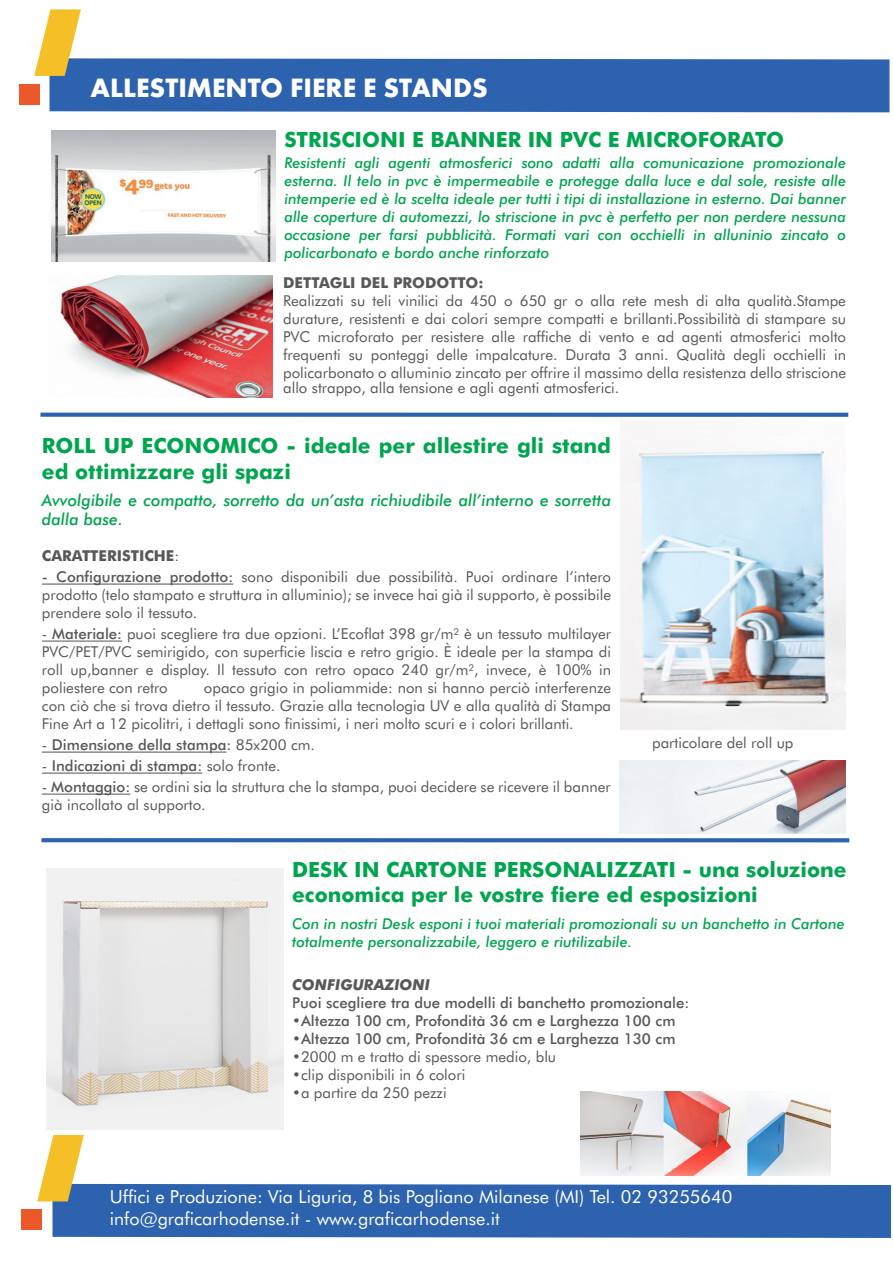
<style>
.page{position:relative;width:893px;height:1263px;background:#fff}
.page>*{position:absolute;margin:0;border:0;box-sizing:border-box;transform-origin:0 0}
.t1{font:700 27.6px "Futura T";color:#fff}
.t2{font:700 21px/25.2px "Futura BT";color:#00a54f}
.t3{font:18px/21.6px "Futura BT";color:#fff}
.t4{font:italic 500 16.5px/19.8px "Futura BT";color:#00a54f}
.t5{font:15px/18px "Futura BT";color:#57585a;text-align:justify}
.t6{font:italic 500 15px/18px "Futura BT";color:#00a54f}
.t7{font:500 15px "Futura BT";color:#57585a}
.t8{font:700 15px "Futura BT";color:#57585a}
.t9{font:italic 700 15px "Futura BT";color:#57585a}
.s1{font-weight:400}
.s2{font-weight:500}
</style>
<div class="page">
<div style="left:50px;top:58px;width:839px;height:54px;background:#2c62ae"></div>
<svg style="left:34px;top:9px;width:47px;height:67px"></svg>
<div style="left:20px;top:84px;width:20px;height:21px;background:#eb592b"></div>
<hr style="left:42px;top:583px;width:69px;height:2px;background:#57585a">
<hr style="left:111px;top:583px;width:42px;height:2px;background:#57585a">
<hr style="left:153px;top:583px;width:80px;height:2px;background:#57585a">
<svg style="left:42px;top:640px;width:10px;height:2px"></svg>
<hr style="left:52px;top:640px;width:40px;height:2px;background:#57585a">
<hr style="left:92px;top:640px;width:30px;height:2px;background:#57585a">
<svg style="left:42px;top:751px;width:10px;height:2px"></svg>
<hr style="left:52px;top:751px;width:174px;height:2px;background:#57585a">
<svg style="left:42px;top:772px;width:10px;height:2px"></svg>
<hr style="left:52px;top:772px;width:150px;height:2px;background:#57585a">
<svg style="left:42px;top:793px;width:9px;height:2px"></svg>
<hr style="left:51px;top:793px;width:79px;height:2px;background:#57585a">
<div style="left:53px;top:1184px;width:838px;height:54px;background:#2c62ae"></div>
<svg style="left:37px;top:1135px;width:47px;height:66px"></svg>
<div style="left:22px;top:1209px;width:20px;height:21px;background:#eb592b"></div>
<svg style="left:41px;top:838px;width:808px;height:4px;background:#3568b1"></svg>
<svg style="left:40px;top:413px;width:808px;height:4px;background:#366ab2"></svg>
<img style="left:620px;top:760px;width:225px;height:73px">
<img style="left:51px;top:130px;width:224px;height:132px">
<img style="left:47px;top:868px;width:236px;height:262px">
<img style="left:620px;top:447px;width:225px;height:282px">
<img style="left:580px;top:1092px;width:250px;height:83px">
<img style="left:57px;top:276px;width:216px;height:121px">
<h1 class="t1" style="left:91px;top:72px;width:399px">ALLESTIMENTO FIERE E STANDS</h1>
<h2 class="t2" style="left:284px;top:127px;width:501px">STRISCIONI E BANNER IN PVC E MICROFORATO</h2>
<p class="t6" style="left:284px;top:153px;width:563px;text-align:justify">Resistenti agli agenti atmosferici sono adatti alla comunicazione promozionale esterna. Il telo in pvc è impermeabile e protegge dalla luce e dal sole, resiste alle intemperie ed è la scelta ideale per tutti i tipi di installazione in esterno. Dai banner alle coperture di automezzi, lo striscione in pvc è perfetto per non perdere nessuna occasione per farsi pubblicità. Formati vari con occhielli in alluninio zincato o policarbonato e bordo anche rinforzato</p>
<p class="t8" style="left:283px;top:273px;width:202px">DETTAGLI DEL PRODOTTO:</p>
<p class="t5" style="left:283px;top:291px;width:564px">Realizzati su teli vinilici da 450 o 650 gr o alla rete mesh di alta qualità.Stampe durature, resistenti e dai colori sempre compatti e brillanti.Possibilità di stampare su PVC microforato per resistere alle raffiche di vento e ad agenti atmosferici molto frequenti su ponteggi delle impalcature. Durata 3 anni. Qualità degli occhielli in policarbonato o alluminio zincato per offrire il massimo della resistenza dello striscione</p>
<p class="t5" style="left:283px;top:378px;width:338px">allo strappo, alla tensione e agli agenti atmosferici.</p>
<h2 class="t2" style="left:42px;top:433px;width:571px">ROLL UP ECONOMICO - ideale per allestire gli stand ed ottimizzare gli spazi</h2>
<p class="t4" style="left:42px;top:490px;width:571px">Avvolgibile e compatto, sorretto da un’asta richiudibile all’interno e sorretta dalla base.</p>
<p class="t8" style="left:42px;top:547px;width:139px">CARATTERISTICHE<span class="s1">:</span></p>
<p class="t5" style="left:42px;top:568px;width:571px"><span class="s2">- Configurazione prodotto:</span> sono disponibili due possibilità. Puoi ordinare l’intero prodotto (telo stampato e struttura in alluminio); se invece hai già il supporto, è possibile prendere solo il tessuto.</p>
<p class="t5" style="left:42px;top:625px;width:571px">- <span class="s2">Materiale:</span> puoi scegliere tra due opzioni. L’Ecoflat 398 gr/m² è un tessuto multilayer PVC/PET/PVC semirigido, con superficie liscia e retro grigio. È ideale per la stampa di roll up,banner e display. Il tessuto con retro opaco 240 gr/m², invece, è 100% in poliestere con retro</p>
<p class="t5" style="left:42px;top:679px;width:571px;text-indent:162px">opaco grigio in poliammide: non si hanno perciò interferenze con ciò che si trova dietro il tessuto. Grazie alla tecnologia UV e alla qualità di Stampa Fine Art a 12 picolitri, i dettagli sono finissimi, i neri molto scuri e i colori brillanti.</p>
<p class="t7" style="left:42px;top:736px;width:274px"><span class="s1">-</span> Dimensione della stampa: <span class="s1">85x200 cm.</span></p>
<p class="t7" style="left:42px;top:757px;width:240px"><span class="s1">-</span> Indicazioni di stampa: <span class="s1">solo fronte.</span></p>
<p class="t5" style="left:42px;top:778px;width:570px">- <span class="s2">Montaggio:</span> se ordini sia la struttura che la stampa, puoi decidere se ricevere il banner già incollato al supporto.</p>
<p class="t5" style="left:652px;top:733px;width:143px">particolare del roll up</p>
<h2 class="t2" style="left:292px;top:857px;width:556px">DESK IN CARTONE PERSONALIZZATI - una soluzione economica per le vostre fiere ed esposizioni</h2>
<p class="t6" style="left:292px;top:914px;width:554px">Con in nostri Desk esponi i tuoi materiali promozionali su un banchetto in Cartone totalmente personalizzabile, leggero e riutilizabile.</p>
<p class="t9" style="left:292px;top:976px;width:139px">CONFIGURAZIONI</p>
<p class="t7" style="left:292px;top:994px;width:399px">Puoi scegliere tra due modelli di banchetto promozionale:</p>
<p class="t7" style="left:292px;top:1012px;width:385px">•Altezza 100 cm, Profondità 36 cm e Larghezza 100 cm</p>
<p class="t7" style="left:292px;top:1030px;width:385px">•Altezza 100 cm, Profondità 36 cm e Larghezza 130 cm</p>
<p class="t5" style="left:292px;top:1048px;width:265px">•2000 m e tratto di spessore medio, blu</p>
<p class="t5" style="left:292px;top:1066px;width:175px">•clip disponibili in 6 colori</p>
<p class="t5" style="left:292px;top:1084px;width:156px">•a partire da 250 pezzi</p>
<p class="t3" style="left:110px;top:1186px;width:624px">Uffici e Produzione: Via Liguria, 8 bis Pogliano Milanese (MI) Tel. 02 93255640 info@graficarhodense.it - www.graficarhodense.it</p>
</div>
